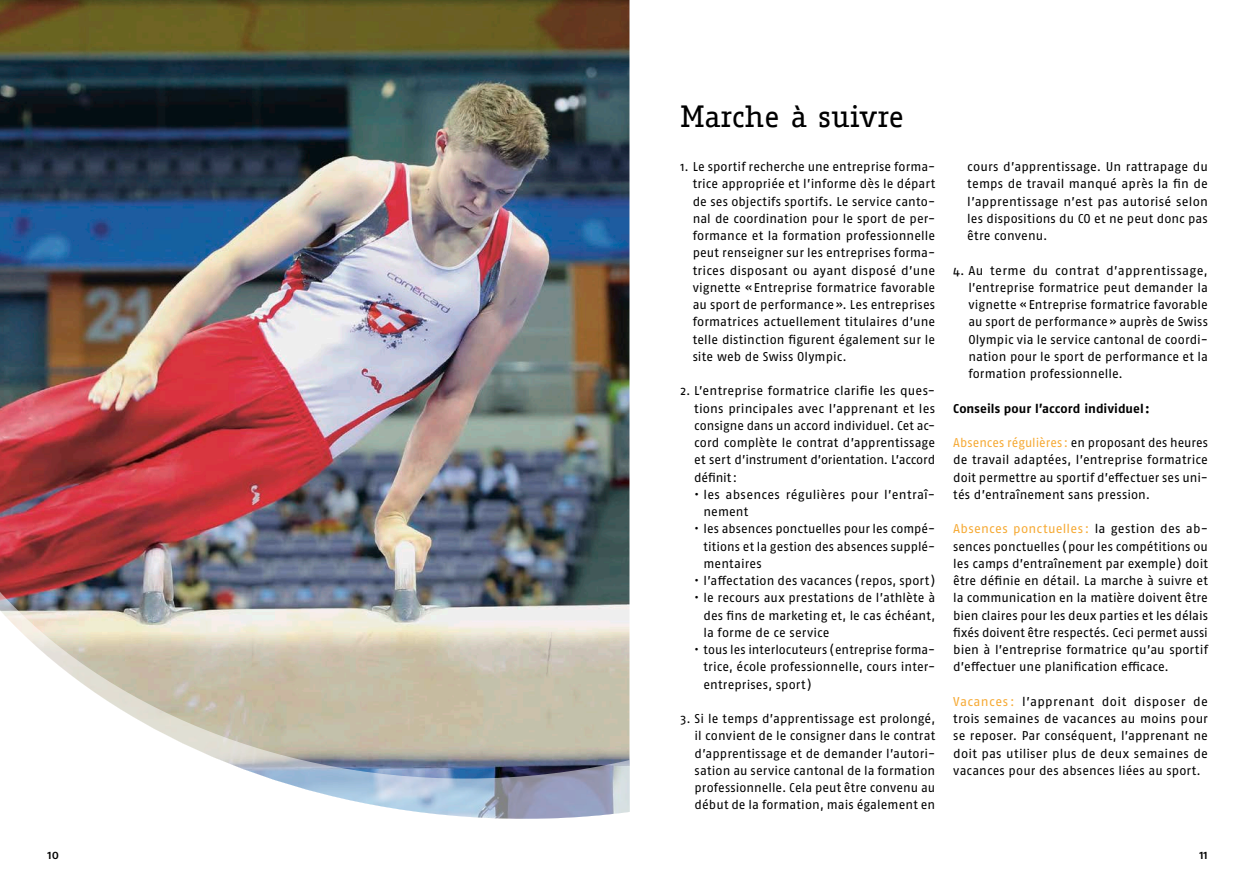
<style>
.page{position:relative;width:1259px;height:893px;background:#fff}
.page>*{position:absolute;margin:0;border:0;box-sizing:border-box;transform-origin:0 0}
.t1{font:30px "Fago Office Serif";letter-spacing:-.01em;color:#000}
.t2{font:12.75px/17.2px "Fago Pro";letter-spacing:.005em;color:#000;text-align:justify}
.t3{font:700 12.75px "Fago Pro";letter-spacing:.005em;color:#000}
.t4{font:500 12.75px "Fago Pro";color:#000}
.s1{color:#f6aa36}
</style>
<div class="page">
<img style="left:0;top:0;width:629px;height:577px">
<img style="left:0;top:577px;width:629px;height:242px">
<h1 class="t1" style="left:680px;top:99px;width:225px">Marche à suivre</h1>
<p class="t2" style="left:692px;top:158px;width:244px;text-indent:-12px">1. Le sportif recherche une entreprise forma&shy;trice appropriée et l’informe dès le départ de ses objectifs sportifs. Le service canto&shy;nal de coordination pour le sport de per&shy;formance et la formation professionnelle peut renseigner sur les entreprises forma&shy;trices disposant ou ayant disposé d’une vignette «Entreprise formatrice favorable au sport de performance». Les entreprises formatrices actuellement titulaires d’une telle distinction figurent également sur le site web de Swiss Olympic.</p>
<p class="t2" style="left:694px;top:382px;width:242px;text-indent:-14px">2. L’entreprise formatrice clarifie les ques&shy;tions principales avec l’apprenant et les consigne dans un accord individuel. Cet ac&shy;cord complète le contrat d’apprentissage et sert d’instrument d’orientation. L’accord définit:</p>
<p class="t2" style="left:703px;top:486px;width:233px;text-indent:-9px">• les absences régulières pour l’entraî&shy;nement</p>
<p class="t2" style="left:703px;top:520px;width:233px;text-indent:-9px">• les absences ponctuelles pour les compé&shy;titions et la gestion des absences supplé&shy;mentaires</p>
<p class="t2" style="left:694px;top:572px;width:243px">• l’affectation des vacances (repos, sport )</p>
<p class="t2" style="left:703px;top:589px;width:233px;text-indent:-9px">• le recours aux prestations de l’athlète à des fins de marketing et, le cas échéant, la forme de ce service</p>
<p class="t2" style="left:703px;top:641px;width:233px;text-indent:-9px">• tous les interlocuteurs (entreprise forma&shy;trice, école professionnelle, cours inter&shy;entreprises, sport )</p>
<p class="t2" style="left:694px;top:710px;width:242px;text-indent:-14px">3. Si le temps d’apprentissage est prolongé, il convient de le consigner dans le contrat d’apprentissage et de demander l’autori&shy;sation au service cantonal de la formation professionnelle. Cela peut être convenu au début de la formation, mais également en</p>
<p class="t2" style="left:967px;top:158px;width:242px">cours d’apprentissage. Un rattrapage du temps de travail manqué après la fin de l’apprentissage n’est pas autorisé selon les dispositions du CO et ne peut donc pas être convenu.</p>
<p class="t2" style="left:968px;top:261px;width:241px;text-indent:-15px">4. Au terme du contrat d’apprentissage, l’entreprise formatrice peut demander la vignette «Entreprise formatrice favorable au sport de performance» auprès de Swiss Olympic via le service cantonal de coordi&shy;nation pour le sport de performance et la formation professionnelle.</p>
<p class="t3" style="left:953px;top:400px;width:198px">Conseils pour l’accord individuel:</p>
<p class="t2" style="left:953px;top:434px;width:256px"><span class="s1">Absences régulières:</span> en proposant des heures de travail adaptées, l’entreprise formatrice doit permettre au sportif d’effectuer ses uni&shy;tés d’entraînement sans pression.</p>
<p class="t2" style="left:953px;top:520px;width:256px"><span class="s1">Absences ponctuelles:</span> la gestion des ab&shy;sences ponctuelles (pour les compétitions ou les camps d’entraînement par exemple) doit être définie en détail. La marche à suivre et la communication en la matière doivent être bien claires pour les deux parties et les délais fixés doivent être respectés. Ceci permet aussi bien à l’entreprise formatrice qu’au sportif d’effectuer une planification efficace.</p>
<p class="t2" style="left:953px;top:693px;width:256px"><span class="s1">Vacances:</span> l’apprenant doit disposer de trois semaines de vacances au moins pour se reposer. Par conséquent, l’apprenant ne doit pas utiliser plus de deux semaines de vacances pour des absences liées au sport.</p>
<p class="t4" style="left:48px;top:847px;width:13px">10</p>
<p class="t4" style="left:1199px;top:847px;width:10px">11</p>
</div>
